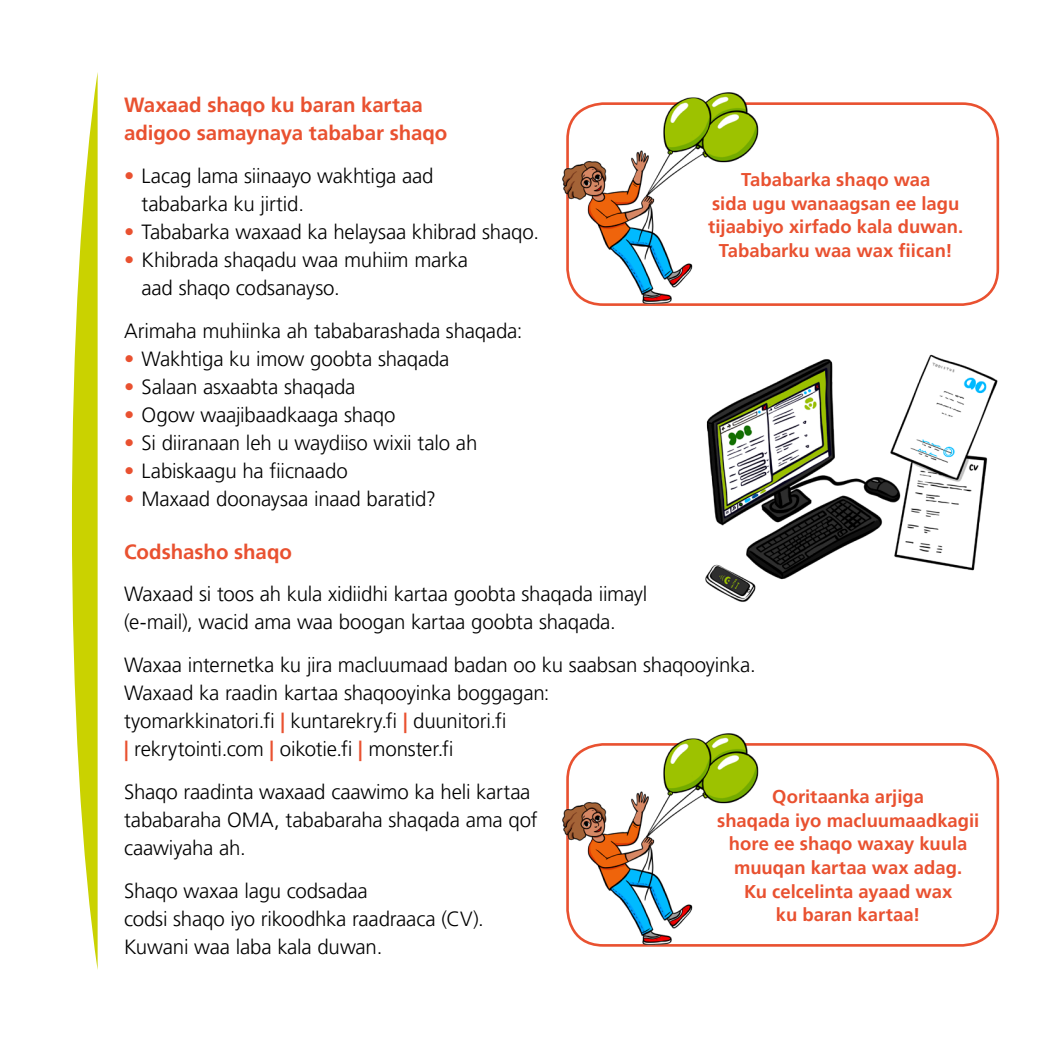
<style>
.page{position:relative;width:1042px;height:1042px;background:#fff}
.page>*{position:absolute;margin:0;border:0;box-sizing:border-box;transform-origin:0 0}
.t1{font:300 20.47px/28px "Frutiger LT Pro";letter-spacing:-.01em;color:#000}
.t2{font:700 20.47px/28px "Frutiger LT Pro";letter-spacing:-.005em;color:#e95130}
.t3{font:700 18.38px/23.6px "Frutiger LT Pro";color:#e95130;text-align:center}
.s1{color:#e95130}
.s2{font-weight:700;color:#e95130}
</style>
<div class="page">
<svg style="left:72px;top:72px;width:26px;height:898px"></svg>
<img style="left:562px;top:92px;width:205px;height:214px">
<div style="left:566px;top:743px;width:433px;height:203px;border:3px solid #e95130;border-radius:36px"></div>
<img style="left:562px;top:733px;width:205px;height:214px">
<img style="left:659px;top:289px;width:339px;height:313px">
<p class="t2" style="left:124px;top:91px;width:325px">Waxaad shaqo ku baran kartaa adigoo samaynaya tababar shaqo</p>
<p class="t1" style="left:142px;top:162px;width:293px;text-indent:-18px"><span class="s1">•</span> Lacag lama siinaayo wakhtiga aad tababarka ku jirtid.</p>
<p class="t1" style="left:124px;top:218px;width:416px"><span class="s1">•</span> Tababarka waxaad ka helaysaa khibrad shaqo.</p>
<p class="t1" style="left:142px;top:246px;width:328px;text-indent:-18px"><span class="s1">•</span> Khibrada shaqadu waa muhiim marka aad shaqo codsanayso.</p>
<p class="t1" style="left:124px;top:317px;width:400px">Arimaha muhiinka ah tababarashada shaqada:</p>
<p class="t1" style="left:124px;top:345px;width:327px"><span class="s1">•</span> Wakhtiga ku imow goobta shaqada</p>
<p class="t1" style="left:124px;top:373px;width:233px"><span class="s1">•</span> Salaan asxaabta shaqada</p>
<p class="t1" style="left:124px;top:401px;width:273px"><span class="s1">•</span> Ogow waajibaadkaaga shaqo</p>
<p class="t1" style="left:124px;top:429px;width:355px"><span class="s1">•</span> Si diiranaan leh u waydiiso wixii talo ah</p>
<p class="t1" style="left:124px;top:457px;width:225px"><span class="s1">•</span> Labiskaagu ha fiicnaado</p>
<p class="t1" style="left:124px;top:485px;width:314px"><span class="s1">•</span> Maxaad doonaysaa inaad baratid?</p>
<p class="t2" style="left:124px;top:537px;width:169px">Codshasho shaqo</p>
<p class="t1" style="left:124px;top:580px;width:525px">Waxaad si toos ah kula xidiidhi kartaa goobta shaqada iimayl (e-mail), wacid ama waa boogan kartaa goobta shaqada.</p>
<p class="t1" style="left:124px;top:651px;width:633px">Waxaa internetka ku jira macluumaad badan oo ku saabsan shaqooyinka.<br>Waxaad ka raadin kartaa shaqooyinka boggagan:<br>tyomarkkinatori.fi <span class="s2">|</span> kuntarekry.fi <span class="s2">|</span> duunitori.fi<br><span class="s2">|</span> rekrytointi.com <span class="s2">|</span> oikotie.fi <span class="s2">|</span> monster.fi</p>
<p class="t1" style="left:124px;top:778px;width:415px">Shaqo raadinta waxaad caawimo ka heli kartaa tababaraha OMA, tababaraha shaqada ama qof caawiyaha ah.</p>
<p class="t1" style="left:124px;top:877px;width:361px">Shaqo waxaa lagu codsadaa<br>codsi shaqo iyo rikoodhka raadraaca (CV).<br>Kuwani waa laba kala duwan.</p>
<p class="t3" style="left:708px;top:168px;width:256px">Tababarka shaqo waa<br>sida ugu wanaagsan ee lagu tijaabiyo xirfado kala duwan.<br>Tababarku waa wax fiican!</p>
<p class="t3" style="left:717px;top:785px;width:263px">Qoritaanka arjiga<br>shaqada iyo macluumaadkagii hore ee shaqo waxay kuula muuqan kartaa wax adag.<br>Ku celcelinta ayaad wax<br>ku baran kartaa!</p>
</div>
